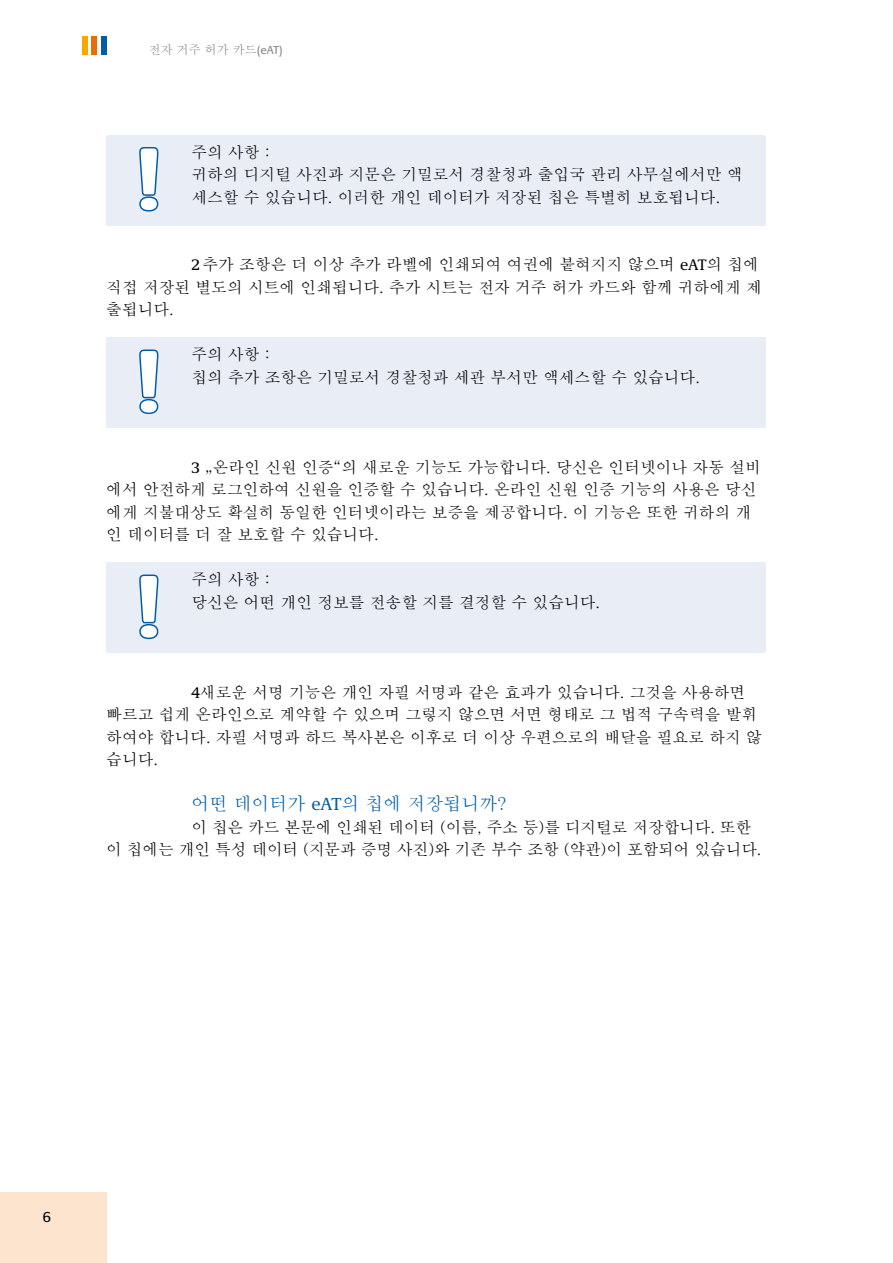
<style>
.page{position:relative;width:893px;height:1263px;background:#fff}
.page>*{position:absolute;margin:0;border:0;box-sizing:border-box;transform-origin:0 0}
.t1{font:700 90px "Neue Praxis";color:#fff}
.t2{font:18px "Batang";color:#005ea8}
.t3{font:15.75px/22.5px "Batang";color:#000}
.t4{font:15px "Neue Praxis";color:#000}
.t5{font:12px "Batang";color:#87888a}
.s1{font-family:"Neue Praxis"}
.s2{font-family:"Neue Demos"}
</style>
<div class="page">
<div style="left:0;top:1193px;width:106px;height:70px;background:#fde4ce"></div>
<div style="left:82px;top:36px;width:5px;height:18px;background:#f6a800"></div>
<div style="left:91px;top:36px;width:6px;height:18px;background:#eb6a0a"></div>
<div style="left:101px;top:36px;width:5px;height:18px;background:#005ea8"></div>
<div style="left:106px;top:562px;width:659px;height:90px;background:#e9edf6"></div>
<div style="left:106px;top:338px;width:659px;height:90px;background:#e9edf6"></div>
<div style="left:106px;top:135px;width:659px;height:90px;background:#e9edf6"></div>
<svg style="left:139px;top:147px;width:20px;height:65px"></svg>
<svg style="left:139px;top:349px;width:20px;height:66px"></svg>
<svg style="left:139px;top:574px;width:20px;height:66px"></svg>
<p class="t5" style="left:149px;top:44px;width:135px">전자 거주 허가 카드<span class="s1">(eAT)</span></p>
<h1 class="t1" style="left:133px;top:124px;width:34px">!</h1>
<p class="t3" style="left:191px;top:141px;width:553px">주의 사항：<br>귀하의 디지털 사진과 지문은 기밀로서 경찰청과 출입국 관리 사무실에서만 액 세스할 수 있습니다. 이러한 개인 데이터가 저장된 칩은 특별히 보호됩니다.</p>
<p class="t3" style="left:106px;top:253px;width:657px;text-indent:85px"><span class="s2">2</span> 추가 조항은 더 이상 추가 라벨에 인쇄되여 여권에 붙혀지지 않으며 <span class="s2">eAT</span>의 칩에 직접 저장된 별도의 시트에 인쇄됩니다. 추가 시트는 전자 거주 허가 카드와 함께 귀하에게 제 출됩니다.</p>
<p class="t3" style="left:191px;top:343px;width:510px">주의 사항：<br>칩의 추가 조항은 기밀로서 경찰청과 세관 부서만 액세스할 수 있습니다.</p>
<h1 class="t1" style="left:133px;top:326px;width:34px">!</h1>
<p class="t3" style="left:106px;top:456px;width:656px;text-indent:85px"><span class="s2">3</span> „온라인 신원 인증“의 새로운 기능도 가능합니다. 당신은 인터넷이나 자동 설비 에서 안전하게 로그인하여 신원을 인증할 수 있습니다. 온라인 신원 인증 기능의 사용은 당신 에게 지불대상도 확실히 동일한 인터넷이라는 보증을 제공합니다. 이 기능은 또한 귀하의 개 인 데이터를 더 잘 보호할 수 있습니다.</p>
<p class="t3" style="left:191px;top:568px;width:410px">주의 사항：<br>당신은 어떤 개인 정보를 전송할 지를 결정할 수 있습니다.</p>
<h1 class="t1" style="left:133px;top:551px;width:34px">!</h1>
<p class="t3" style="left:106px;top:681px;width:657px;text-indent:85px"><span class="s2">4</span>새로운 서명 기능은 개인 자필 서명과 같은 효과가 있습니다. 그것을 사용하면 빠르고 쉽게 온라인으로 계약할 수 있으며 그렇지 않으면 서면 형태로 그 법적 구속력을 발휘 하여야 합니다. 자필 서명과 하드 복사본은 이후로 더 이상 우편으로의 배달을 필요로 하지 않 습니다.</p>
<p class="t2" style="left:191px;top:794px;width:317px">어떤 데이터가 <span class="s2">eAT</span>의 칩에 저장됩니까?</p>
<p class="t3" style="left:106px;top:816px;width:657px;text-indent:85px">이 칩은 카드 본문에 인쇄된 데이터 (이름, 주소 등)를 디지털로 저장합니다. 또한 이 칩에는 개인 특성 데이터 (지문과 증명 사진)와 기존 부수 조항 (약관)이 포함되어 있습니다.</p>
<p class="t4" style="left:42px;top:1208px;width:10px">6</p>
</div>
